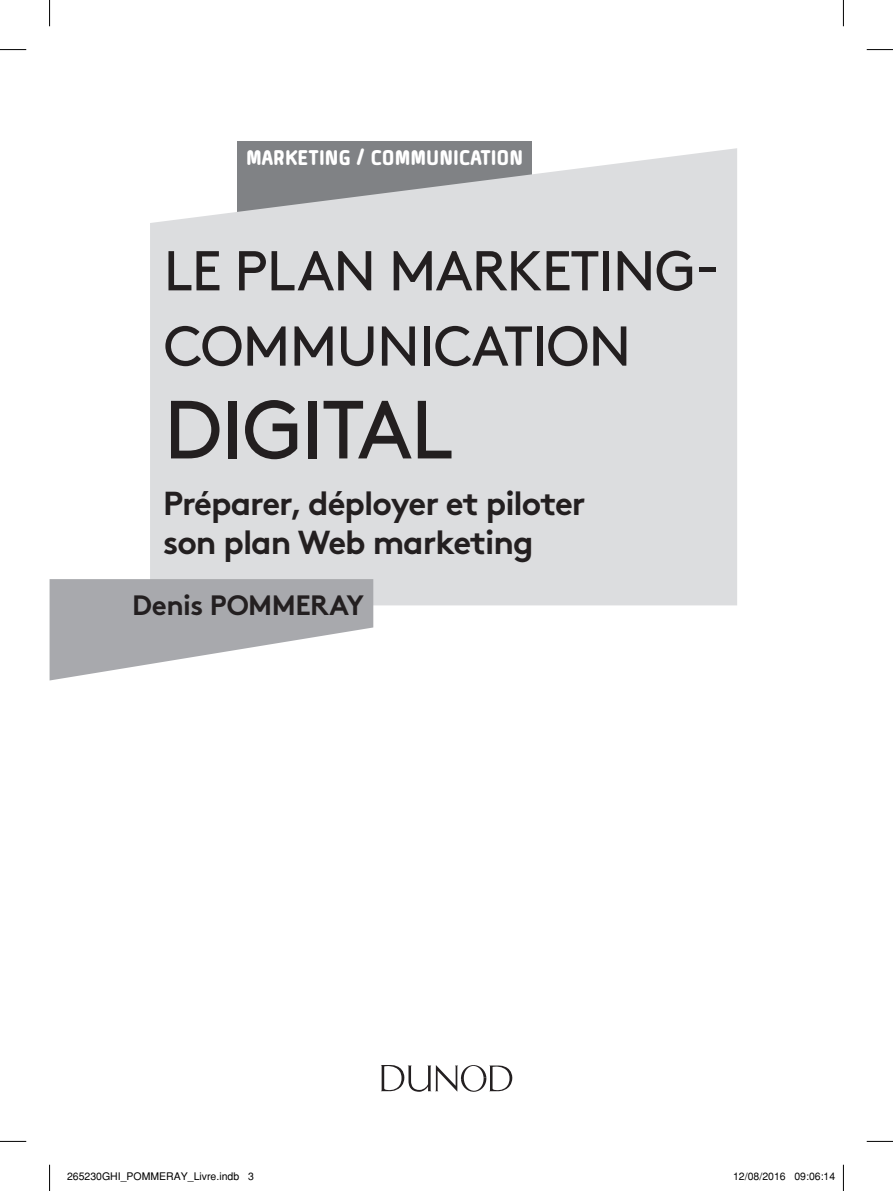
<style>
.page{position:relative;width:893px;height:1191px;background:#fff}
.page>*{position:absolute;margin:0;border:0;box-sizing:border-box;transform-origin:0 0}
.t1{font:82.25px "Brown Pro";letter-spacing:-.02em;color:#231f20}
.t2{font:56px/75.2px "Brown Pro";letter-spacing:-.02em;color:#231f20}
.t3{font:700 33.25px/38.5px "Brown Pro";letter-spacing:-.03em;color:#231f20}
.t4{font:29.75px "Quan Slim R Extrabold";color:#fff}
.t5{font:700 28px "Brown Pro";letter-spacing:-.02em;color:#231f20}
.t6{font:10.5px "Helvetica";color:#000}
</style>
<div class="page">
<svg style="left:381px;top:1065px;width:131px;height:26px"></svg>
<div style="left:237px;top:141px;width:295px;height:157px;background:#808285"></div>
<svg style="left:150px;top:148px;width:587px;height:457px;background:#d8d9db"></svg>
<svg style="left:50px;top:579px;width:323px;height:101px"></svg>
<svg style="left:0;top:49px;width:26px;height:1px"></svg>
<svg style="left:867px;top:49px;width:26px;height:1px"></svg>
<svg style="left:0;top:1141px;width:26px;height:1px"></svg>
<svg style="left:867px;top:1141px;width:26px;height:1px"></svg>
<svg style="left:49px;top:0;width:1px;height:26px"></svg>
<svg style="left:49px;top:1164px;width:1px;height:26px"></svg>
<svg style="left:843px;top:0;width:1px;height:26px"></svg>
<svg style="left:843px;top:1164px;width:1px;height:26px"></svg>
<h3 class="t4" style="left:246px;top:143px;width:278px">marketing / communication</h3>
<h2 class="t2" style="left:163px;top:229px;width:558px">LE PLAN MARKETING-<br>COMMUNICATION</h2>
<h1 class="t1" style="left:164px;top:367px;width:270px">DIGITAL</h1>
<h3 class="t3" style="left:163px;top:480px;width:424px">Préparer, déployer et piloter son plan Web marketing</h3>
<h3 class="t5" style="left:132px;top:582px;width:233px">Denis POMMERAY</h3>
<p class="t6" style="left:67px;top:1170px;width:188px">265230GHI_POMMERAY_Livre.indb 3</p>
<p class="t6" style="left:733px;top:1170px;width:104px">12/08/2016 09:06:14</p>
</div>
